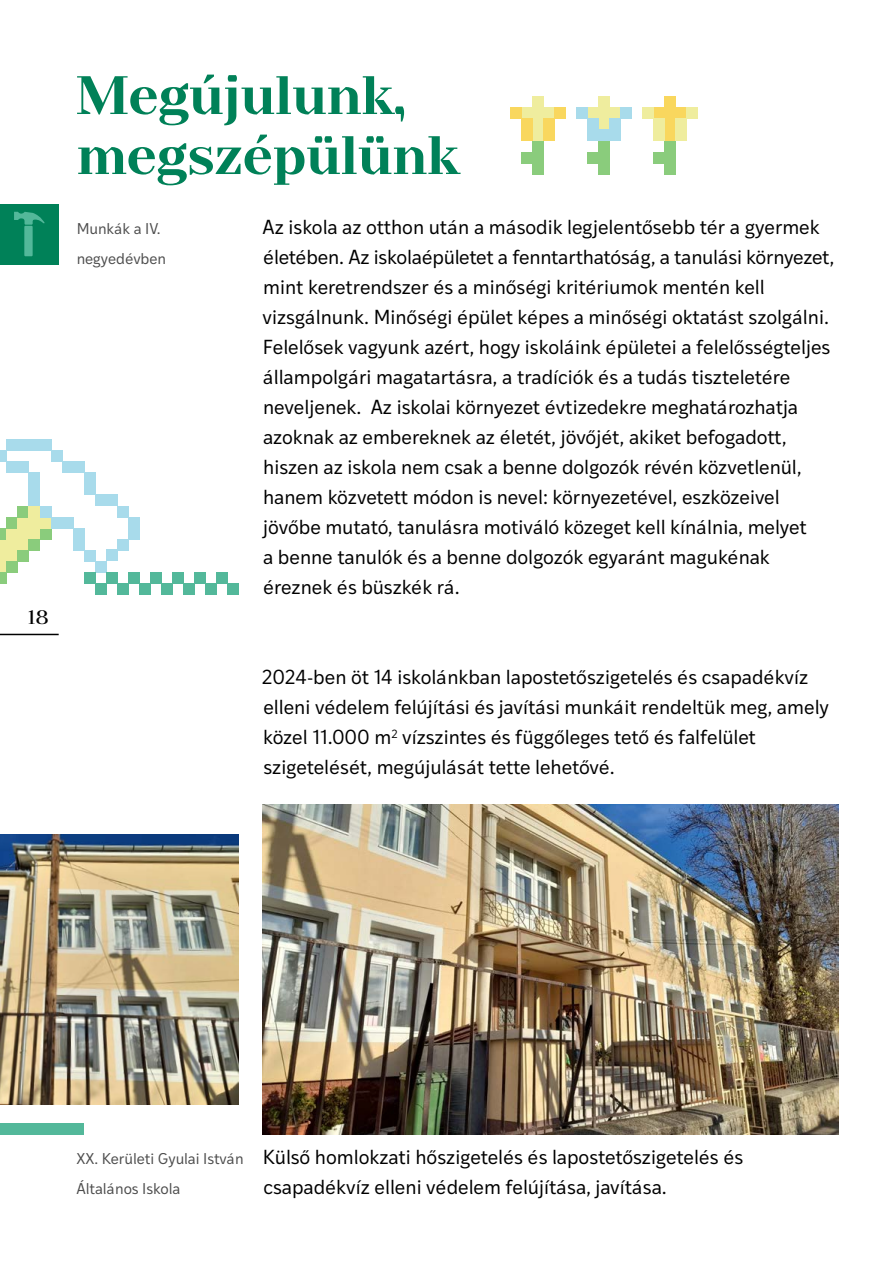
<style>
.page{position:relative;width:893px;height:1263px;background:#fff}
.page>*{position:absolute;margin:0;border:0;box-sizing:border-box;transform-origin:0 0}
.t1{font:700 54px/60px "TT Nooks";letter-spacing:-.03em;color:#008158}
.t2{font:19.5px/30px "Ivy Style Sans";letter-spacing:-.01em;color:#000}
.t3{font:19.5px "TT Nooks";color:#000}
.t4{font:15px/30px "Ivy Style Sans";letter-spacing:-.01em;color:#000}
</style>
<div class="page">
<div style="left:0;top:561px;width:7px;height:11px;background:#efed9e"></div>
<div style="left:0;top:572px;width:7px;height:11px;background:#8acc7c"></div>
<div style="left:0;top:550px;width:18px;height:11px;background:#efed9e"></div>
<div style="left:7px;top:561px;width:11px;height:11px;background:#8acc7c"></div>
<div style="left:0;top:539px;width:29px;height:11px;background:#efed9e"></div>
<div style="left:0;top:528px;width:7px;height:11px;background:#8acc7c"></div>
<div style="left:18px;top:550px;width:11px;height:11px;background:#8acc7c"></div>
<div style="left:7px;top:528px;width:33px;height:11px;background:#efed9e"></div>
<div style="left:7px;top:517px;width:11px;height:11px;background:#8acc7c"></div>
<div style="left:29px;top:539px;width:11px;height:11px;background:#8acc7c"></div>
<div style="left:40px;top:528px;width:11px;height:11px;background:#8acc7c"></div>
<div style="left:18px;top:517px;width:33px;height:11px;background:#efed9e"></div>
<div style="left:18px;top:506px;width:11px;height:11px;background:#8acc7c"></div>
<div style="left:29px;top:506px;width:11px;height:11px;background:#efed9e"></div>
<div style="left:73px;top:539px;width:11px;height:11px;background:#a8dbeb"></div>
<div style="left:73px;top:528px;width:11px;height:11px;background:#a8dbeb"></div>
<div style="left:62px;top:517px;width:11px;height:11px;background:#a8dbeb"></div>
<div style="left:51px;top:517px;width:11px;height:11px;background:#a8dbeb"></div>
<div style="left:40px;top:506px;width:11px;height:11px;background:#a8dbeb"></div>
<div style="left:117px;top:539px;width:11px;height:11px;background:#a8dbeb"></div>
<div style="left:106px;top:550px;width:11px;height:11px;background:#a8dbeb"></div>
<div style="left:84px;top:550px;width:11px;height:11px;background:#a8dbeb"></div>
<div style="left:95px;top:561px;width:11px;height:11px;background:#a8dbeb"></div>
<div style="left:128px;top:528px;width:11px;height:11px;background:#a8dbeb"></div>
<div style="left:128px;top:517px;width:11px;height:11px;background:#a8dbeb"></div>
<div style="left:29px;top:495px;width:11px;height:11px;background:#a8dbeb"></div>
<div style="left:29px;top:484px;width:11px;height:11px;background:#a8dbeb"></div>
<div style="left:29px;top:473px;width:11px;height:11px;background:#a8dbeb"></div>
<div style="left:18px;top:462px;width:11px;height:11px;background:#a8dbeb"></div>
<div style="left:7px;top:462px;width:11px;height:11px;background:#a8dbeb"></div>
<div style="left:0;top:451px;width:7px;height:11px;background:#a8dbeb"></div>
<div style="left:117px;top:506px;width:11px;height:11px;background:#a8dbeb"></div>
<div style="left:7px;top:440px;width:11px;height:11px;background:#a8dbeb"></div>
<div style="left:18px;top:440px;width:11px;height:11px;background:#a8dbeb"></div>
<div style="left:29px;top:440px;width:11px;height:11px;background:#a8dbeb"></div>
<div style="left:40px;top:440px;width:11px;height:11px;background:#a8dbeb"></div>
<div style="left:51px;top:451px;width:11px;height:11px;background:#a8dbeb"></div>
<div style="left:62px;top:462px;width:11px;height:11px;background:#a8dbeb"></div>
<div style="left:73px;top:462px;width:11px;height:11px;background:#a8dbeb"></div>
<div style="left:84px;top:484px;width:11px;height:11px;background:#a8dbeb"></div>
<div style="left:84px;top:473px;width:11px;height:11px;background:#a8dbeb"></div>
<div style="left:95px;top:495px;width:11px;height:11px;background:#a8dbeb"></div>
<div style="left:106px;top:495px;width:11px;height:11px;background:#a8dbeb"></div>
<img style="left:263px;top:804px;width:576px;height:330px">
<img style="left:0;top:834px;width:238px;height:270px">
<div style="left:0;top:204px;width:59px;height:60px;background:#008158"></div>
<svg style="left:14px;top:212px;width:31px;height:13px"></svg>
<div style="left:24px;top:226px;width:9px;height:30px;background:#53b89a"></div>
<div style="left:128px;top:572px;width:11px;height:11px;background:#53b89a"></div>
<div style="left:106px;top:572px;width:11px;height:11px;background:#53b89a"></div>
<div style="left:84px;top:572px;width:11px;height:11px;background:#53b89a"></div>
<div style="left:117px;top:583px;width:11px;height:11px;background:#53b89a"></div>
<div style="left:95px;top:583px;width:11px;height:11px;background:#53b89a"></div>
<div style="left:150px;top:572px;width:11px;height:11px;background:#53b89a"></div>
<div style="left:172px;top:572px;width:11px;height:11px;background:#53b89a"></div>
<div style="left:194px;top:572px;width:11px;height:11px;background:#53b89a"></div>
<div style="left:216px;top:572px;width:11px;height:11px;background:#53b89a"></div>
<div style="left:139px;top:583px;width:11px;height:11px;background:#53b89a"></div>
<div style="left:161px;top:583px;width:11px;height:11px;background:#53b89a"></div>
<div style="left:183px;top:583px;width:11px;height:11px;background:#53b89a"></div>
<div style="left:205px;top:583px;width:11px;height:11px;background:#53b89a"></div>
<div style="left:227px;top:583px;width:11px;height:11px;background:#53b89a"></div>
<div style="left:0;top:1123px;width:83px;height:11px;background:#53b89a"></div>
<div style="left:521px;top:108px;width:11px;height:11px;background:#efed9e"></div>
<div style="left:653px;top:108px;width:11px;height:11px;background:#f9d75e"></div>
<div style="left:587px;top:108px;width:11px;height:11px;background:#efed9e"></div>
<div style="left:543px;top:108px;width:11px;height:11px;background:#efed9e"></div>
<div style="left:675px;top:108px;width:11px;height:11px;background:#f9d75e"></div>
<div style="left:609px;top:108px;width:11px;height:11px;background:#efed9e"></div>
<div style="left:532px;top:119px;width:11px;height:22px;background:#efed9e"></div>
<div style="left:664px;top:119px;width:11px;height:22px;background:#f9d75e"></div>
<div style="left:598px;top:119px;width:11px;height:11px;background:#efed9e"></div>
<div style="left:532px;top:97px;width:11px;height:22px;background:#efed9e"></div>
<div style="left:664px;top:97px;width:11px;height:22px;background:#f9d75e"></div>
<div style="left:598px;top:97px;width:11px;height:22px;background:#efed9e"></div>
<div style="left:532px;top:163px;width:11px;height:11px;background:#8acc7c"></div>
<div style="left:664px;top:163px;width:11px;height:11px;background:#8acc7c"></div>
<div style="left:598px;top:163px;width:11px;height:11px;background:#8acc7c"></div>
<div style="left:521px;top:152px;width:11px;height:11px;background:#8acc7c"></div>
<div style="left:653px;top:152px;width:11px;height:11px;background:#8acc7c"></div>
<div style="left:587px;top:152px;width:11px;height:11px;background:#8acc7c"></div>
<div style="left:532px;top:152px;width:11px;height:11px;background:#8acc7c"></div>
<div style="left:664px;top:152px;width:11px;height:11px;background:#8acc7c"></div>
<div style="left:598px;top:152px;width:11px;height:11px;background:#8acc7c"></div>
<div style="left:532px;top:141px;width:11px;height:11px;background:#8acc7c"></div>
<div style="left:664px;top:141px;width:11px;height:11px;background:#8acc7c"></div>
<div style="left:598px;top:141px;width:11px;height:11px;background:#8acc7c"></div>
<div style="left:521px;top:130px;width:11px;height:11px;background:#f9d75e"></div>
<div style="left:653px;top:130px;width:11px;height:11px;background:#efed9e"></div>
<div style="left:587px;top:130px;width:22px;height:11px;background:#a8dbeb"></div>
<div style="left:543px;top:130px;width:11px;height:11px;background:#f9d75e"></div>
<div style="left:675px;top:130px;width:11px;height:11px;background:#efed9e"></div>
<div style="left:609px;top:130px;width:11px;height:11px;background:#a8dbeb"></div>
<div style="left:521px;top:119px;width:11px;height:11px;background:#f9d75e"></div>
<div style="left:653px;top:119px;width:11px;height:11px;background:#efed9e"></div>
<div style="left:587px;top:119px;width:11px;height:11px;background:#a8dbeb"></div>
<div style="left:543px;top:119px;width:11px;height:11px;background:#f9d75e"></div>
<div style="left:675px;top:119px;width:11px;height:11px;background:#efed9e"></div>
<div style="left:609px;top:119px;width:11px;height:11px;background:#a8dbeb"></div>
<div style="left:510px;top:108px;width:11px;height:11px;background:#f9d75e"></div>
<div style="left:642px;top:108px;width:11px;height:11px;background:#efed9e"></div>
<div style="left:576px;top:108px;width:11px;height:11px;background:#a8dbeb"></div>
<div style="left:554px;top:108px;width:11px;height:11px;background:#f9d75e"></div>
<div style="left:686px;top:108px;width:11px;height:11px;background:#efed9e"></div>
<div style="left:620px;top:108px;width:11px;height:11px;background:#a8dbeb"></div>
<hr style="left:0;top:634px;width:59px;height:1px;background:#000">
<p class="t3" style="left:28px;top:606px;width:23px">18</p>
<h1 class="t1" style="left:75px;top:67px;width:387px">Megújulunk, megszépülünk</h1>
<p class="t4" style="left:77px;top:213px;width:91px">Munkák a IV. negyedévben</p>
<p class="t2" style="left:262px;top:211px;width:573px">Az iskola az otthon után a második legjelentősebb tér a gyermek életében. Az iskolaépületet a fenntarthatóság, a tanulási környezet, mint keretrendszer és a minőségi kritériumok mentén kell vizsgálnunk. Minőségi épület képes a minőségi oktatást szolgálni.<br>Felelősek vagyunk azért, hogy iskoláink épületei a felelősségteljes állampolgári magatartásra, a tradíciók és a tudás tiszteletére neveljenek. Az iskolai környezet évtizedekre meghatározhatja azoknak az embereknek az életét, jövőjét, akiket befogadott, hiszen az iskola nem csak a benne dolgozók révén közvetlenül, hanem közvetett módon is nevel: környezetével, eszközeivel jövőbe mutató, tanulásra motiváló közeget kell kínálnia, melyet<br>a benne tanulók és a benne dolgozók egyaránt magukénak éreznek és büszkék rá.</p>
<p class="t2" style="left:262px;top:661px;width:569px">2024-ben öt 14 iskolánkban lapostetőszigetelés és csapadékvíz elleni védelem felújítási és javítási munkáit rendeltük meg, amely közel 11.000 m<sup>2</sup> vízszintes és függőleges tető és falfelület szigetelését, megújulását tette lehetővé.</p>
<p class="t4" style="left:77px;top:1143px;width:169px">XX. Kerületi Gyulai István<br>Általános Iskola</p>
<p class="t2" style="left:263px;top:1141px;width:482px">Külső homlokzati hőszigetelés és lapostetőszigetelés és csapadékvíz elleni védelem felújítása, javítása.</p>
</div>
